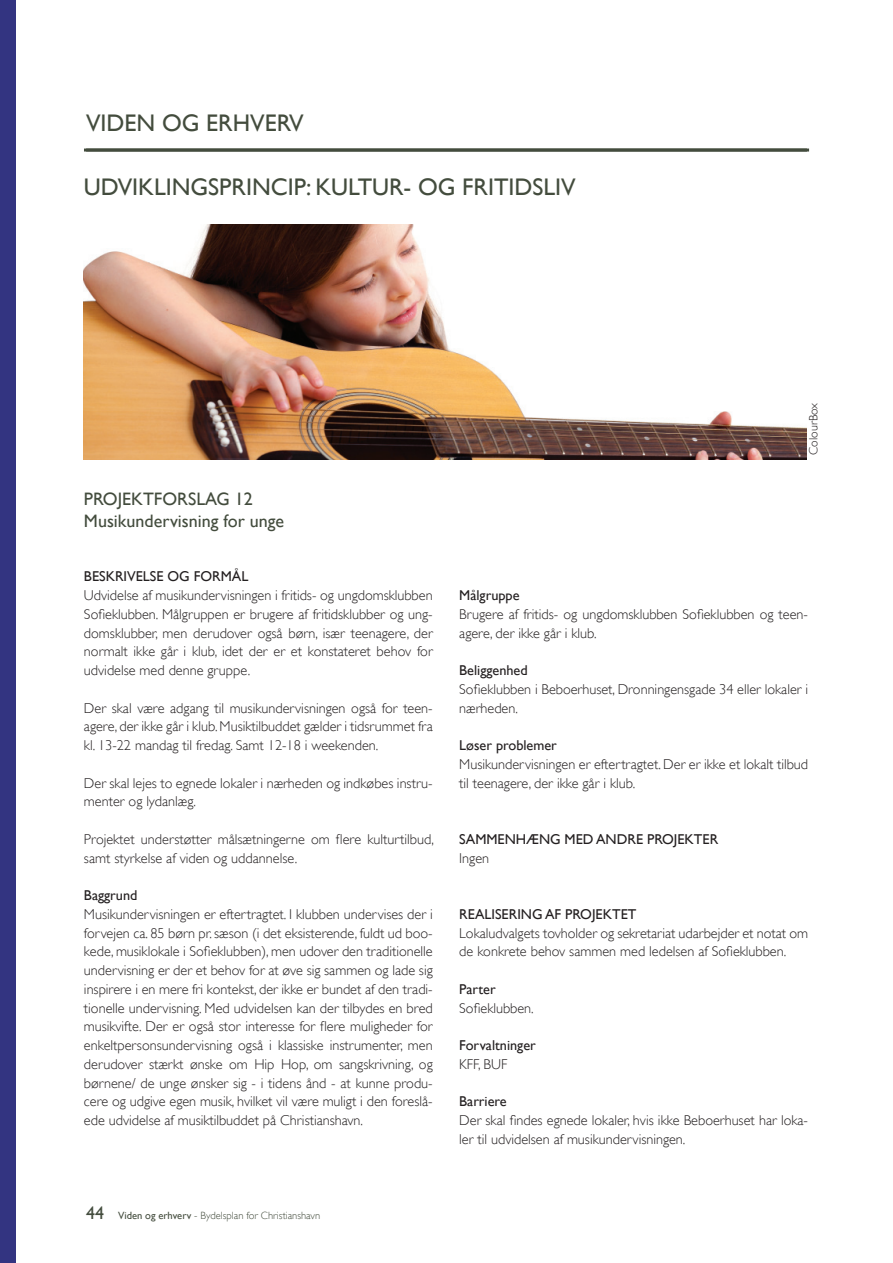
<style>
.page{position:relative;width:893px;height:1263px;background:#fff}
.page>*{position:absolute;margin:0;border:0;box-sizing:border-box;transform-origin:0 0}
.t1{font:24px "Gill Sans";color:#434c3d}
.t2{font:18px/21.6px "Gill Sans";color:#434c3d}
.t3{font:300 14.25px/18.8px "Gill Sans";color:#231f20}
.t4{font:14.25px "Gill Sans";color:#231f20}
.t5{font:300 12px "Gill Sans";color:#231f20}
.t6{font:300 10.5px "Gill Sans";color:#434c3d}
.s1{font-weight:400;font-size:18px}
.s2{font-weight:400}
</style>
<div class="page">
<hr style="left:84px;top:149px;width:723px;height:3px;background:#434c3d">
<div style="left:0;top:0;width:15px;height:1263px;background:#333481"></div>
<img style="left:84px;top:225px;width:723px;height:235px">
<h1 class="t1" style="left:86px;top:113px;width:219px">VIDEN OG ERHVERV</h1>
<h1 class="t1" style="left:84px;top:177px;width:493px">UDVIKLINGSPRINCIP: KULTUR- OG FRITIDSLIV</h1>
<p class="t5" style="left:808px;top:455px;width:53px;rotate:-90deg">ColourBox</p>
<p class="t2" style="left:84px;top:490px;width:202px">PROJEKTFORSLAG 12<br>Musikundervisning for unge</p>
<p class="t4" style="left:84px;top:571px;width:166px">BESKRIVELSE OG FORMÅL</p>
<p class="t3" style="left:84px;top:587px;width:350px;text-align:justify">Udvidelse af musikundervisningen i fritids- og ungdomsklubben Sofieklubben. Målgruppen er brugere af fritidsklubber og ung&shy;domsklubber, men derudover også børn, især teenagere, der normalt ikke går i klub, idet der er et konstateret behov for udvidelse med denne gruppe.</p>
<p class="t3" style="left:84px;top:699px;width:350px;text-align:justify">Der skal være adgang til musikundervisningen også for teen&shy;agere, der ikke går i klub. Musiktilbuddet gælder i tidsrummet fra kl. 13-22 mandag til fredag. Samt 12-18 i weekenden.</p>
<p class="t3" style="left:84px;top:774px;width:350px">Der skal lejes to egnede lokaler i nærheden og indkøbes instru&shy;menter og lydanlæg.</p>
<p class="t3" style="left:84px;top:831px;width:351px">Projektet understøtter målsætningerne om flere kulturtilbud, samt styrkelse af viden og uddannelse.</p>
<p class="t4" style="left:84px;top:889px;width:55px">Baggrund</p>
<p class="t3" style="left:84px;top:906px;width:350px;text-align:justify">Musikundervisningen er eftertragtet. I klubben undervises der i forvejen ca. 85 børn pr. sæson (i det eksisterende, fuldt ud boo&shy;kede, musiklokale i Sofieklubben), men udover den traditionelle undervisning er der et behov for at øve sig sammen og lade sig inspirere i en mere fri kontekst, der ikke er bundet af den tradi&shy;tionelle undervisning. Med udvidelsen kan der tilbydes en bred musikvifte. Der er også stor interesse for flere muligheder for enkeltpersonsundervisning også i klassiske instrumenter, men derudover stærkt ønske om Hip Hop, om sangskrivning, og børnene/ de unge ønsker sig - i tidens ånd - at kunne produ&shy;cere og udgive egen musik, hvilket vil være muligt i den foreslå&shy;ede udvidelse af musiktilbuddet på Christianshavn.</p>
<p class="t6" style="left:86px;top:1211px;width:236px"><span class="s1">44</span> <span class="s2">Viden og erhverv</span> - Bydelsplan for Christianshavn</p>
<p class="t4" style="left:459px;top:589px;width:62px">Målgruppe</p>
<p class="t3" style="left:459px;top:606px;width:350px">Brugere af fritids- og ungdomsklubben Sofieklubben og teen&shy;agere, der ikke går i klub.</p>
<p class="t4" style="left:459px;top:664px;width:70px">Beliggenhed</p>
<p class="t3" style="left:459px;top:681px;width:350px">Sofieklubben i Beboerhuset, Dronningensgade 34 eller lokaler i nærheden.</p>
<p class="t4" style="left:459px;top:739px;width:99px">Løser problemer</p>
<p class="t3" style="left:459px;top:756px;width:350px">Musikundervisningen er eftertragtet. Der er ikke et lokalt tilbud til teenagere, der ikke går i klub.</p>
<p class="t4" style="left:459px;top:833px;width:260px">SAMMENHÆNG MED ANDRE PROJEKTER</p>
<p class="t3" style="left:459px;top:849px;width:31px">Ingen</p>
<p class="t4" style="left:459px;top:908px;width:179px">REALISERING AF PROJEKTET</p>
<p class="t3" style="left:459px;top:924px;width:350px">Lokaludvalgets tovholder og sekretariat udarbejder et notat om de konkrete behov sammen med ledelsen af Sofieklubben.</p>
<p class="t4" style="left:459px;top:983px;width:38px">Parter</p>
<p class="t3" style="left:459px;top:999px;width:76px">Sofieklubben.</p>
<p class="t4" style="left:459px;top:1039px;width:78px">Forvaltninger</p>
<p class="t3" style="left:459px;top:1056px;width:50px">KFF, BUF</p>
<p class="t4" style="left:459px;top:1096px;width:49px">Barriere</p>
<p class="t3" style="left:459px;top:1112px;width:350px">Der skal findes egnede lokaler, hvis ikke Beboerhuset har loka&shy;ler til udvidelsen af musikundervisningen.</p>
</div>
